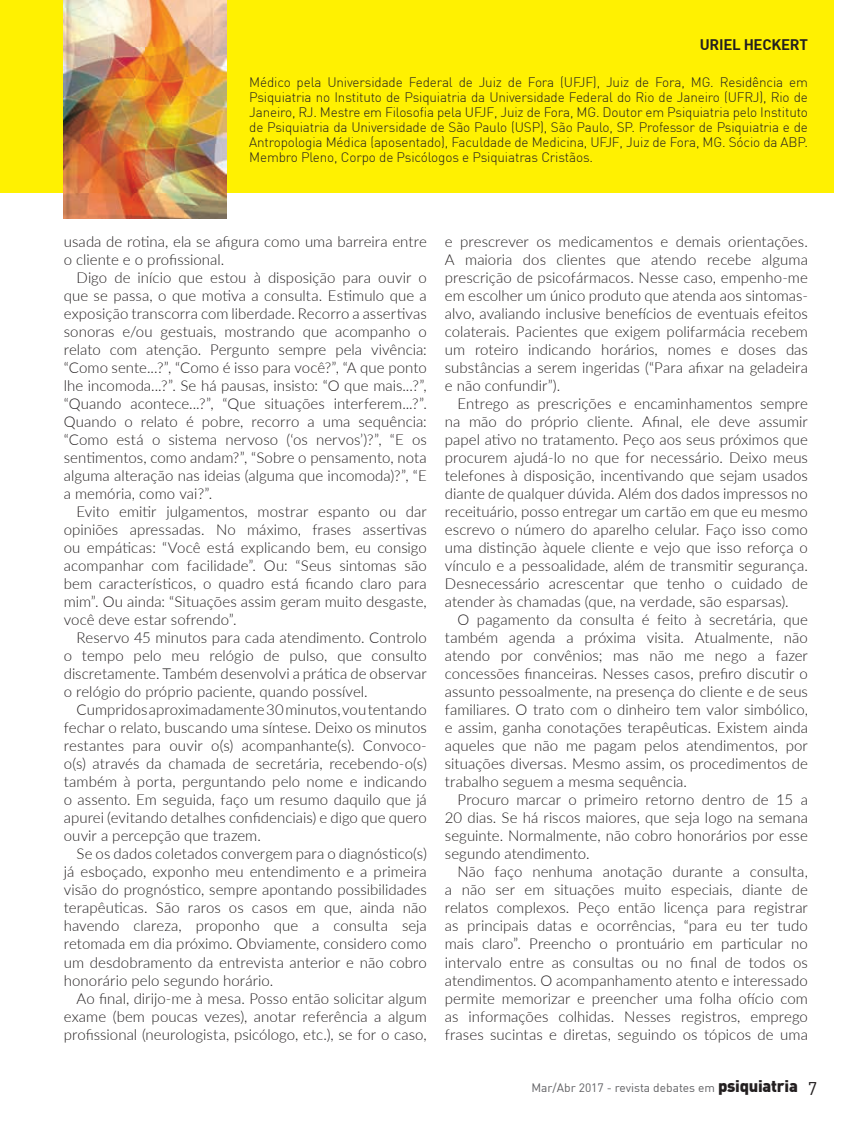
<style>
.page{position:relative;width:859px;height:1132px;background:#fff}
.page>*{position:absolute;margin:0;border:0;box-sizing:border-box;transform-origin:0 0}
.t1{font:300 15px/18px "Lato";letter-spacing:.005em;color:#231f20;text-align:justify}
.t2{font:700 15px "DIN";letter-spacing:-.02em;color:#231f20}
.t3{font:300 13.5px/15px "DIN";letter-spacing:-.01em;color:#231f20;text-align:justify}
.t4{font:12px "DIN";color:#616164}
.s1{font-weight:900;font-size:16.5px;color:#231f20}
.s2{font-size:18px;color:#231f20}
</style>
<div class="page">
<div style="left:0;top:0;width:833px;height:192px;background:#fff101"></div>
<img style="left:64px;top:0;width:163px;height:218px">
<p class="t2" style="left:700px;top:38px;width:110px">URIEL HECKERT</p>
<p class="t3" style="left:249px;top:75px;width:560px">Médico pela Universidade Federal de Juiz de Fora (UFJF), Juiz de Fora, MG. Residência em Psiquiatria no Instituto de Psiquiatria da Universidade Federal do Rio de Janeiro (UFRJ), Rio de Janeiro, RJ. Mestre em Filosofia pela UFJF, Juiz de Fora, MG. Doutor em Psiquiatria pelo Instituto de Psiquiatria da Universidade de São Paulo (USP), São Paulo, SP. Professor de Psiquiatria e de Antropologia Médica (aposentado), Faculdade de Medicina, UFJF, Juiz de Fora, MG. Sócio da ABP.<br>Membro Pleno, Corpo de Psicólogos e Psiquiatras Cristãos.</p>
<p class="t1" style="left:64px;top:232px;width:365px">usada de rotina, ela se afigura como uma barreira entre o cliente e o profissional.</p>
<p class="t1" style="left:64px;top:268px;width:365px;text-indent:13px">Digo de início que estou à disposição para ouvir o que se passa, o que motiva a consulta. Estimulo que a exposição transcorra com liberdade. Recorro a assertivas sonoras e/ou gestuais, mostrando que acompanho o relato com atenção. Pergunto sempre pela vivência: “Como sente...?”, “Como é isso para você?”, “A que ponto lhe incomoda...?”. Se há pausas, insisto: “O que mais...?”, “Quando acontece...?”, “Que situações interferem...?”.<br>Quando o relato é pobre, recorro a uma sequência: “Como está o sistema nervoso (‘os nervos’)?”, “E os sentimentos, como andam?”, “Sobre o pensamento, nota alguma alteração nas ideias (alguma que incomoda)?”, “E a memória, como vai?”.</p>
<p class="t1" style="left:64px;top:502px;width:365px;text-indent:13px">Evito emitir julgamentos, mostrar espanto ou dar opiniões apressadas. No máximo, frases assertivas ou empáticas: “Você está explicando bem, eu consigo acompanhar com facilidade”. Ou: “Seus sintomas são bem característicos, o quadro está ficando claro para mim”. Ou ainda: “Situações assim geram muito desgaste, você deve estar sofrendo”.</p>
<p class="t1" style="left:64px;top:628px;width:365px;text-indent:13px">Reservo 45 minutos para cada atendimento. Controlo o tempo pelo meu relógio de pulso, que consulto discretamente. Também desenvolvi a prática de observar o relógio do próprio paciente, quando possível.</p>
<p class="t1" style="left:64px;top:700px;width:365px;text-indent:13px">Cumpridos aproximadamente 30 minutos, vou tentando fechar o relato, buscando uma síntese. Deixo os minutos restantes para ouvir o(s) acompanhante(s). Convoco&shy;o(s) através da chamada de secretária, recebendo-o(s) também à porta, perguntando pelo nome e indicando o assento. Em seguida, faço um resumo daquilo que já apurei (evitando detalhes confidenciais) e digo que quero ouvir a percepção que trazem.</p>
<p class="t1" style="left:64px;top:844px;width:365px;text-indent:13px">Se os dados coletados convergem para o diagnóstico(s) já esboçado, exponho meu entendimento e a primeira visão do prognóstico, sempre apontando possibilidades terapêuticas. São raros os casos em que, ainda não havendo clareza, proponho que a consulta seja retomada em dia próximo. Obviamente, considero como um desdobramento da entrevista anterior e não cobro honorário pelo segundo horário.</p>
<p class="t1" style="left:64px;top:988px;width:365px;text-indent:13px">Ao final, dirijo-me à mesa. Posso então solicitar algum exame (bem poucas vezes), anotar referência a algum profissional (neurologista, psicólogo, etc.), se for o caso,</p>
<p class="t1" style="left:445px;top:232px;width:365px">e prescrever os medicamentos e demais orientações.<br>A maioria dos clientes que atendo recebe alguma prescrição de psicofármacos. Nesse caso, empenho-me em escolher um único produto que atenda aos sintomas&shy;alvo, avaliando inclusive benefícios de eventuais efeitos colaterais. Pacientes que exigem polifarmácia recebem um roteiro indicando horários, nomes e doses das substâncias a serem ingeridas (“Para afixar na geladeira e não confundir”).</p>
<p class="t1" style="left:445px;top:394px;width:365px;text-indent:13px">Entrego as prescrições e encaminhamentos sempre na mão do próprio cliente. Afinal, ele deve assumir papel ativo no tratamento. Peço aos seus próximos que procurem ajudá-lo no que for necessário. Deixo meus telefones à disposição, incentivando que sejam usados diante de qualquer dúvida. Além dos dados impressos no receituário, posso entregar um cartão em que eu mesmo escrevo o número do aparelho celular. Faço isso como uma distinção àquele cliente e vejo que isso reforça o vínculo e a pessoalidade, além de transmitir segurança.<br>Desnecessário acrescentar que tenho o cuidado de atender às chamadas (que, na verdade, são esparsas).</p>
<p class="t1" style="left:445px;top:610px;width:365px;text-indent:13px">O pagamento da consulta é feito à secretária, que também agenda a próxima visita. Atualmente, não atendo por convênios; mas não me nego a fazer concessões financeiras. Nesses casos, prefiro discutir o assunto pessoalmente, na presença do cliente e de seus familiares. O trato com o dinheiro tem valor simbólico, e assim, ganha conotações terapêuticas. Existem ainda aqueles que não me pagam pelos atendimentos, por situações diversas. Mesmo assim, os procedimentos de trabalho seguem a mesma sequência.</p>
<p class="t1" style="left:445px;top:790px;width:365px;text-indent:13px">Procuro marcar o primeiro retorno dentro de 15 a 20 dias. Se há riscos maiores, que seja logo na semana seguinte. Normalmente, não cobro honorários por esse segundo atendimento.</p>
<p class="t1" style="left:445px;top:862px;width:365px;text-indent:13px">Não faço nenhuma anotação durante a consulta, a não ser em situações muito especiais, diante de relatos complexos. Peço então licença para registrar as principais datas e ocorrências, “para eu ter tudo mais claro”. Preencho o prontuário em particular no intervalo entre as consultas ou no final de todos os atendimentos. O acompanhamento atento e interessado permite memorizar e preencher uma folha ofício com as informações colhidas. Nesses registros, emprego frases sucintas e diretas, seguindo os tópicos de uma</p>
<p class="t4" style="left:531px;top:1082px;width:287px">Mar/Abr 2017 - revista debates em <span class="s1">psiquiatria</span> <span class="s2">7</span></p>
</div>
